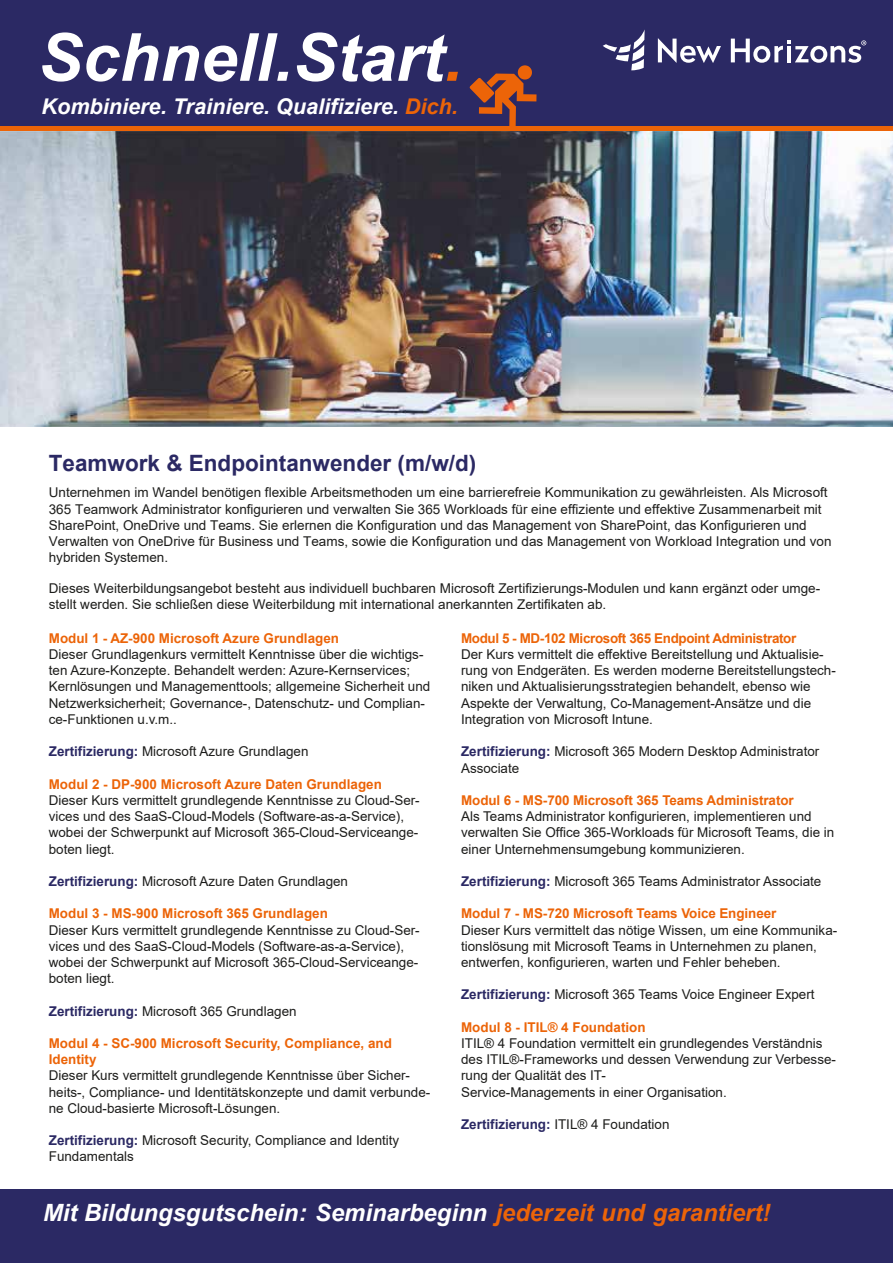
<style>
.page{position:relative;width:893px;height:1263px;background:#fff}
.page>*{position:absolute;margin:0;border:0;box-sizing:border-box;transform-origin:0 0}
.t1{font:italic 700 66.45px "Arial";color:#fff}
.t2{font:italic 700 23.85px "Arial";color:#fff}
.t3{font:700 22.5px "Arial";color:#2b2964}
.t4{font:italic 700 21.6px "Arial";color:#fff}
.t5{font:13.5px/16.2px "Arial";color:#1d1d1b}
.t6{font:700 13.5px/16.2px "Arial";color:#ec6408}
.t7{font:700 13.5px "Arial";letter-spacing:-.025em;color:#ec6408}
.s1{color:#ec6408}
.s2{font-weight:700;color:#2b2964}
</style>
<div class="page">
<div style="left:0;top:1190px;width:893px;height:73px;background:#2b2964"></div>
<img style="left:0;top:131px;width:893px;height:295px">
<div style="left:0;top:0;width:893px;height:127px;background:#2b2964"></div>
<svg style="left:470px;top:65px;width:66px;height:61px"></svg>
<div style="left:0;top:126px;width:893px;height:5px;background:#ec6408"></div>
<svg style="left:658px;top:38px;width:63px;height:25px"></svg>
<svg style="left:731px;top:39px;width:135px;height:24px"></svg>
<svg style="left:603px;top:29px;width:42px;height:41px"></svg>
<h1 class="t1" style="left:38px;top:13px;width:426px">Schnell.Start<span class="s1">.</span></h1>
<h3 class="t4" style="left:41px;top:92px;width:418px">Kombiniere. Trainiere. Qualifiziere. <span class="s1">Dich.</span></h3>
<h3 class="t3" style="left:49px;top:447px;width:429px">Teamwork &amp; Endpointanwender (m/w/d)</h3>
<p class="t5" style="left:49px;top:484px;width:784px">Unternehmen im Wandel benötigen flexible Arbeitsmethoden um eine barrierefreie Kommunikation zu gewährleisten. Als Microsoft 365 Teamwork Administrator konfigurieren und verwalten Sie 365 Workloads für eine effiziente und effektive Zusammenarbeit mit SharePoint, OneDrive und Teams. Sie erlernen die Konfiguration und das Management von SharePoint, das Konfigurieren und Verwalten von OneDrive für Business und Teams, sowie die Konfiguration und das Management von Workload Integration und von hybriden Systemen.</p>
<p class="t5" style="left:49px;top:580px;width:773px">Dieses Weiterbildungsangebot besteht aus individuell buchbaren Microsoft Zertifizierungs-Modulen und kann ergänzt oder umge&shy;stellt werden. Sie schließen diese Weiterbildung mit international anerkannten Zertifikaten ab.</p>
<p class="t6" style="left:49px;top:630px;width:292px">Modul 1 - AZ-900 Microsoft Azure Grundlagen</p>
<p class="t5" style="left:49px;top:646px;width:383px">Dieser Grundlagenkurs vermittelt Kenntnisse über die wichtigs&shy;ten Azure-Konzepte. Behandelt werden: Azure-Kernservices; Kernlösungen und Managementtools; allgemeine Sicherheit und Netzwerksicherheit; Governance-, Datenschutz- und Complian&shy;ce-Funktionen u.v.m..</p>
<p class="t5" style="left:49px;top:743px;width:261px"><span class="s2">Zertifizierung:</span> Microsoft Azure Grundlagen</p>
<p class="t6" style="left:49px;top:776px;width:335px">Modul 2 - DP-900 Microsoft Azure Daten Grundlagen</p>
<p class="t5" style="left:49px;top:792px;width:372px">Dieser Kurs vermittelt grundlegende Kenntnisse zu Cloud-Ser&shy;vices und des SaaS-Cloud-Models (Software-as-a-Service), wobei der Schwerpunkt auf Microsoft 365-Cloud-Serviceange&shy;boten liegt.</p>
<p class="t5" style="left:49px;top:873px;width:301px"><span class="s2">Zertifizierung:</span> Microsoft Azure Daten Grundlagen</p>
<p class="t6" style="left:49px;top:906px;width:281px">Modul 3 - MS-900 Microsoft 365 Grundlagen</p>
<p class="t5" style="left:49px;top:921px;width:372px">Dieser Kurs vermittelt grundlegende Kenntnisse zu Cloud-Ser&shy;vices und des SaaS-Cloud-Models (Software-as-a-Service), wobei der Schwerpunkt auf Microsoft 365-Cloud-Serviceange&shy;boten liegt.</p>
<p class="t5" style="left:49px;top:1002px;width:249px"><span class="s2">Zertifizierung:</span> Microsoft 365 Grundlagen</p>
<p class="t6" style="left:49px;top:1035px;width:345px">Modul 4 - SC-900 Microsoft Security, Compliance, and<br>Identity</p>
<p class="t5" style="left:49px;top:1067px;width:383px">Dieser Kurs vermittelt grundlegende Kenntnisse über Sicher&shy;heits-, Compliance- und Identitätskonzepte und damit verbunde&shy;ne Cloud-basierte Microsoft-Lösungen.</p>
<p class="t5" style="left:49px;top:1132px;width:352px"><span class="s2">Zertifizierung:</span> Microsoft Security, Compliance and Identity<br>Fundamentals</p>
<p class="t7" style="left:461px;top:629px;width:337px">Modul 5 - MD-102 Microsoft 365 Endpoint Administrator</p>
<p class="t5" style="left:461px;top:646px;width:376px">Der Kurs vermittelt die effektive Bereitstellung und Aktualisie&shy;rung von Endgeräten. Es werden moderne Bereitstellungstech&shy;niken und Aktualisierungsstrategien behandelt, ebenso wie Aspekte der Verwaltung, Co-Management-Ansätze und die Integration von Microsoft Intune.</p>
<p class="t5" style="left:461px;top:743px;width:360px"><span class="s2">Zertifizierung:</span> Microsoft 365 Modern Desktop Administrator<br>Associate</p>
<p class="t6" style="left:461px;top:792px;width:334px">Modul 6 - MS-700 Microsoft 365 Teams Administrator</p>
<p class="t5" style="left:461px;top:808px;width:375px">Als Teams Administrator konfigurieren, implementieren und verwalten Sie Office 365-Workloads für Microsoft Teams, die in einer Unternehmensumgebung kommunizieren.</p>
<p class="t5" style="left:461px;top:873px;width:362px"><span class="s2">Zertifizierung:</span> Microsoft 365 Teams Administrator Associate</p>
<p class="t6" style="left:461px;top:906px;width:317px">Modul 7 - MS-720 Microsoft Teams Voice Engineer</p>
<p class="t5" style="left:461px;top:921px;width:378px">Dieser Kurs vermittelt das nötige Wissen, um eine Kommunika&shy;tionslösung mit Microsoft Teams in Unternehmen zu planen, entwerfen, konfigurieren, warten und Fehler beheben.</p>
<p class="t5" style="left:461px;top:986px;width:355px"><span class="s2">Zertifizierung:</span> Microsoft 365 Teams Voice Engineer Expert</p>
<p class="t6" style="left:461px;top:1019px;width:186px">Modul 8 - ITIL® 4 Foundation</p>
<p class="t5" style="left:461px;top:1035px;width:376px">ITIL® 4 Foundation vermittelt ein grundlegendes Verständnis des ITIL®-Frameworks und dessen Verwendung zur Verbesse&shy;rung der Qualität des IT-<br>Service-Managements in einer Organisation.</p>
<p class="t5" style="left:461px;top:1116px;width:210px"><span class="s2">Zertifizierung:</span> ITIL® 4 Foundation</p>
<h2 class="t2" style="left:43px;top:1197px;width:729px">Mit Bildungsgutschein: Seminarbeginn <span class="s1">jederzeit und garantiert!</span></h2>
</div>
